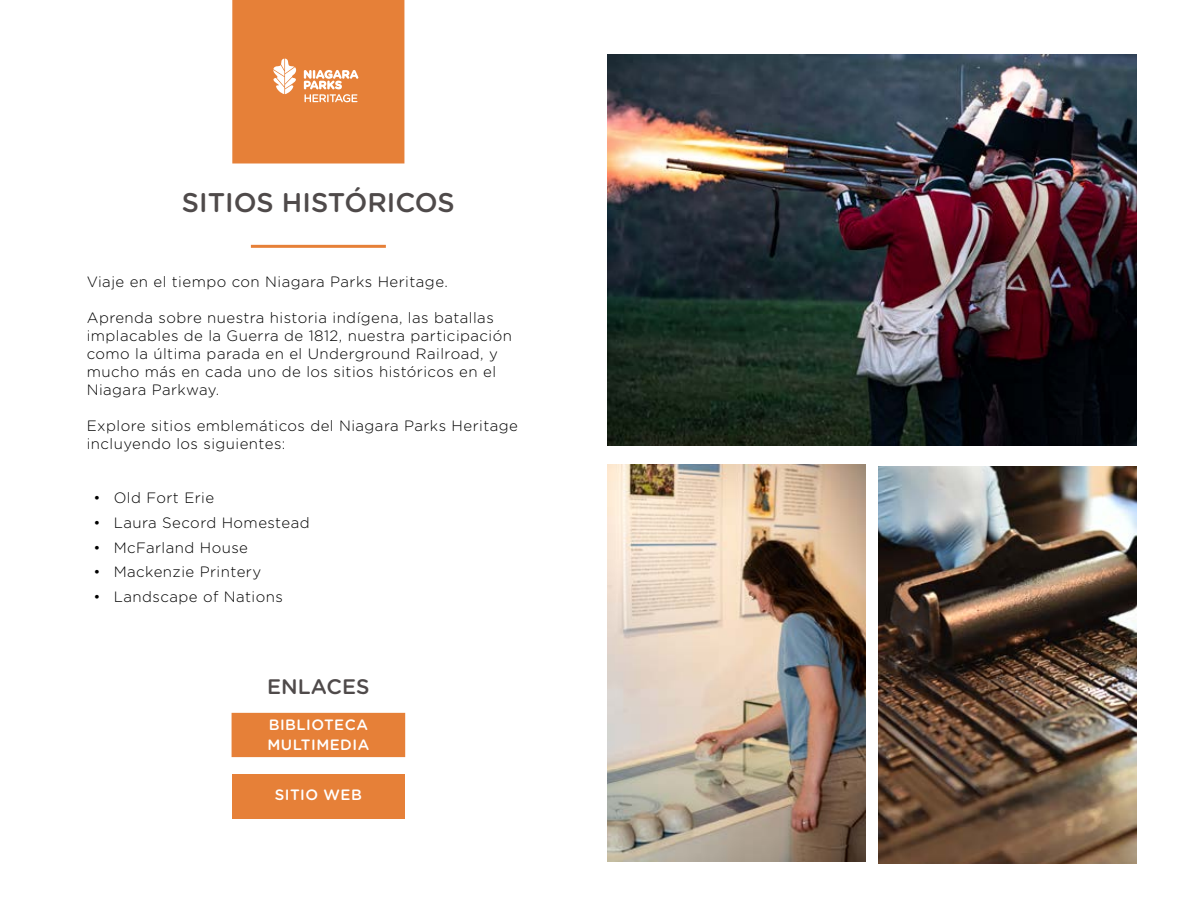
<style>
.page{position:relative;width:1188px;height:918px;background:#fff}
.page>*{position:absolute;margin:0;border:0;box-sizing:border-box;transform-origin:0 0}
.t1{font:500 27px "Gotham Rounded";color:#4f4a4a}
.t2{font:500 21px "Gotham Rounded";color:#4f4a4a}
.t3{font:300 15px/18px "Gotham Rounded";letter-spacing:.03em;color:#000}
.t4{font:500 15px/19.2px "Gotham Rounded";letter-spacing:.03em;color:#fff}
</style>
<div class="page">
<img style="left:608px;top:55px;width:529px;height:390px">
<img style="left:608px;top:465px;width:258px;height:397px">
<img style="left:879px;top:466px;width:258px;height:397px">
<div style="left:233px;top:1px;width:171px;height:162px;background:#e68038"></div>
<div style="left:232px;top:0;width:172px;height:164px;border:2px solid #e68038"></div>
<div style="left:232px;top:713px;width:173px;height:44px;background:#e68038"></div>
<div style="left:232px;top:774px;width:172px;height:44px;background:#e68038"></div>
<hr style="left:251px;top:245px;width:135px;height:3px;background:#e68038">
<svg style="left:304px;top:70px;width:54px;height:32px"></svg>
<svg style="left:273px;top:59px;width:23px;height:35px"></svg>
<h1 class="t1" style="left:182px;top:183px;width:275px">SITIOS HISTÓRICOS</h1>
<p class="t3" style="left:87px;top:272px;width:363px">Viaje en el tiempo con Niagara Parks Heritage.</p>
<p class="t3" style="left:87px;top:308px;width:427px">Aprenda sobre nuestra historia indígena, las batallas implacables de la Guerra de 1812, nuestra participación como la última parada en el Underground Railroad, y mucho más en cada uno de los sitios históricos en el Niagara Parkway.</p>
<p class="t3" style="left:87px;top:416px;width:433px">Explore sitios emblemáticos del Niagara Parks Heritage incluyendo los siguientes:</p>
<p class="t3" style="left:93px;top:488px;width:122px">• Old Fort Erie</p>
<p class="t3" style="left:93px;top:513px;width:218px">• Laura Secord Homestead</p>
<p class="t3" style="left:93px;top:538px;width:156px">• McFarland House</p>
<p class="t3" style="left:93px;top:562px;width:169px">• Mackenzie Printery</p>
<p class="t3" style="left:93px;top:587px;width:191px">• Landscape of Nations</p>
<h2 class="t2" style="left:267px;top:672px;width:104px">ENLACES</h2>
<p class="t4" style="left:267px;top:715px;width:103px">BIBLIOTECA<br>MULTIMEDIA</p>
<p class="t4" style="left:275px;top:785px;width:89px">SITIO WEB</p>
</div>
